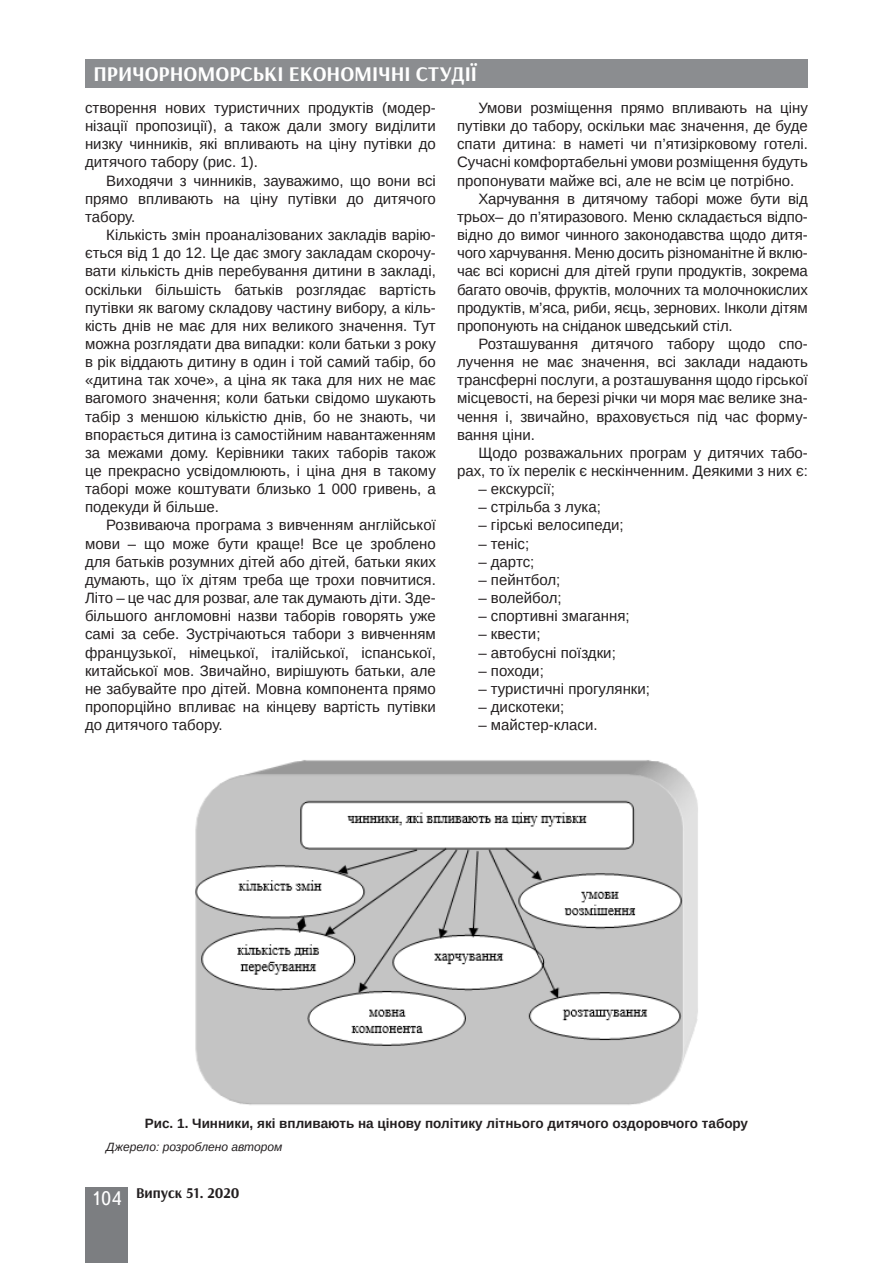
<style>
.page{position:relative;width:893px;height:1263px;background:#fff}
.page>*{position:absolute;margin:0;border:0;box-sizing:border-box;transform-origin:0 0}
.t1{font:700 21px "Arsenal";color:#fff}
.Текст_основной_G{font:15px/18.1px "Arimo";color:#231f20;text-align:justify}
.t2{font:700 15px "Arsenal";color:#231f20}
.Рисунок{font:700 13.5px "Arimo";color:#231f20}
.Джерело{font:italic 12px "Arimo";color:#231f20}
.s1{font-family:"Ukrainian Text";font-weight:400;font-size:19.5px;color:#fff}
</style>
<div class="page">
<div style="left:85px;top:59px;width:723px;height:29px;background:#8b8d90"></div>
<div style="left:85px;top:1186px;width:43px;height:76px;background:#7c7e81"></div>
<img style="left:195px;top:760px;width:503px;height:345px">
<h1 class="t1" style="left:94px;top:61px;width:385px">ПРИЧОРНОМОРСЬКІ ЕКОНОМІЧНІ СТУДІЇ</h1>
<p class="Текст_основной_G" style="left:85px;top:99px;width:352px">створення нових туристичних продуктів (модер&shy;нізації пропозиції), а також дали змогу виділити низку чинників, які впливають на ціну путівки до дитячого табору (рис. 1).</p>
<p class="Текст_основной_G" style="left:85px;top:171px;width:352px;text-indent:21px">Виходячи з чинників, зауважимо, що вони всі прямо впливають на ціну путівки до дитячого табору.</p>
<p class="Текст_основной_G" style="left:85px;top:226px;width:352px;text-indent:21px">Кількість змін проаналізованих закладів варію&shy;ється від 1 до 12. Це дає змогу закладам скорочу&shy;вати кількість днів перебування дитини в закладі, оскільки більшість батьків розглядає вартість путівки як вагому складову частину вибору, а кіль&shy;кість днів не має для них великого значення. Тут можна розглядати два випадки: коли батьки з року в рік віддають дитину в один і той самий табір, бо «дитина так хоче», а ціна як така для них не має вагомого значення; коли батьки свідомо шукають табір з меншою кількістю днів, бо не знають, чи впорається дитина із самостійним навантаженням за межами дому. Керівники таких таборів також це прекрасно усвідомлюють, і ціна дня в такому таборі може коштувати близько 1 000 гривень, а подекуди й більше.</p>
<p class="Текст_основной_G" style="left:85px;top:516px;width:352px;text-indent:21px">Розвиваюча програма з вивченням англійської мови – що може бути краще! Все це зроблено для батьків розумних дітей або дітей, батьки яких думають, що їх дітям треба ще трохи повчитися.<br>Літо – це час для розваг, але так думають діти. Зде&shy;більшого англомовні назви таборів говорять уже самі за себе. Зустрічаються табори з вивченням французької, німецької, італійської, іспанської, китайської мов. Звичайно, вирішують батьки, але не забувайте про дітей. Мовна компонента прямо пропорційно впливає на кінцеву вартість путівки до дитячого табору.</p>
<p class="Текст_основной_G" style="left:457px;top:99px;width:352px;text-indent:21px">Умови розміщення прямо впливають на ціну путівки до табору, оскільки має значення, де буде спати дитина: в наметі чи п’ятизірковому готелі.<br>Сучасні комфортабельні умови розміщення будуть пропонувати майже всі, але не всім це потрібно.</p>
<p class="Текст_основной_G" style="left:457px;top:190px;width:352px;text-indent:21px">Харчування в дитячому таборі може бути від трьох– до п’ятиразового. Меню складається відпо&shy;відно до вимог чинного законодавства щодо дитя&shy;чого харчування. Меню досить різноманітне й вклю&shy;чає всі корисні для дітей групи продуктів, зокрема багато овочів, фруктів, молочних та молочнокислих продуктів, м’яса, риби, яєць, зернових. Інколи дітям пропонують на сніданок шведський стіл.</p>
<p class="Текст_основной_G" style="left:457px;top:335px;width:352px;text-indent:21px">Розташування дитячого табору щодо спо&shy;лучення не має значення, всі заклади надають трансферні послуги, а розташування щодо гірської місцевості, на березі річки чи моря має велике зна&shy;чення і, звичайно, враховується під час форму&shy;вання ціни.</p>
<p class="Текст_основной_G" style="left:457px;top:444px;width:352px;text-align:right">Щодо розважальних програм у дитячих табо&shy;рах, то їх перелік є нескінченним. Деякими з них є:</p>
<p class="Текст_основной_G" style="left:478px;top:480px;width:78px">– екскурсії;</p>
<p class="Текст_основной_G" style="left:478px;top:498px;width:124px">– стрільба з лука;</p>
<p class="Текст_основной_G" style="left:478px;top:516px;width:147px">– гірські велосипеди;</p>
<p class="Текст_основной_G" style="left:478px;top:534px;width:52px">– теніс;</p>
<p class="Текст_основной_G" style="left:478px;top:553px;width:57px">– дартс;</p>
<p class="Текст_основной_G" style="left:478px;top:571px;width:84px">– пейнтбол;</p>
<p class="Текст_основной_G" style="left:478px;top:589px;width:85px">– волейбол;</p>
<p class="Текст_основной_G" style="left:478px;top:607px;width:153px">– спортивні змагання;</p>
<p class="Текст_основной_G" style="left:478px;top:625px;width:64px">– квести;</p>
<p class="Текст_основной_G" style="left:478px;top:643px;width:139px">– автобусні поїздки;</p>
<p class="Текст_основной_G" style="left:478px;top:661px;width:67px">– походи;</p>
<p class="Текст_основной_G" style="left:478px;top:680px;width:173px">– туристичні прогулянки;</p>
<p class="Текст_основной_G" style="left:478px;top:698px;width:88px">– дискотеки;</p>
<p class="Текст_основной_G" style="left:478px;top:716px;width:121px">– майстер-класи.</p>
<p class="Рисунок" style="left:145px;top:1114px;width:605px">Рис. 1. Чинники, які впливають на цінову політику літнього дитячого оздоровчого табору</p>
<p class="Джерело" style="left:106px;top:1139px;width:178px">Джерело: розроблено автором</p>
<p class="t2" style="left:91px;top:1183px;width:150px"><span class="s1">104</span> Випуск 51. 2020</p>
</div>
